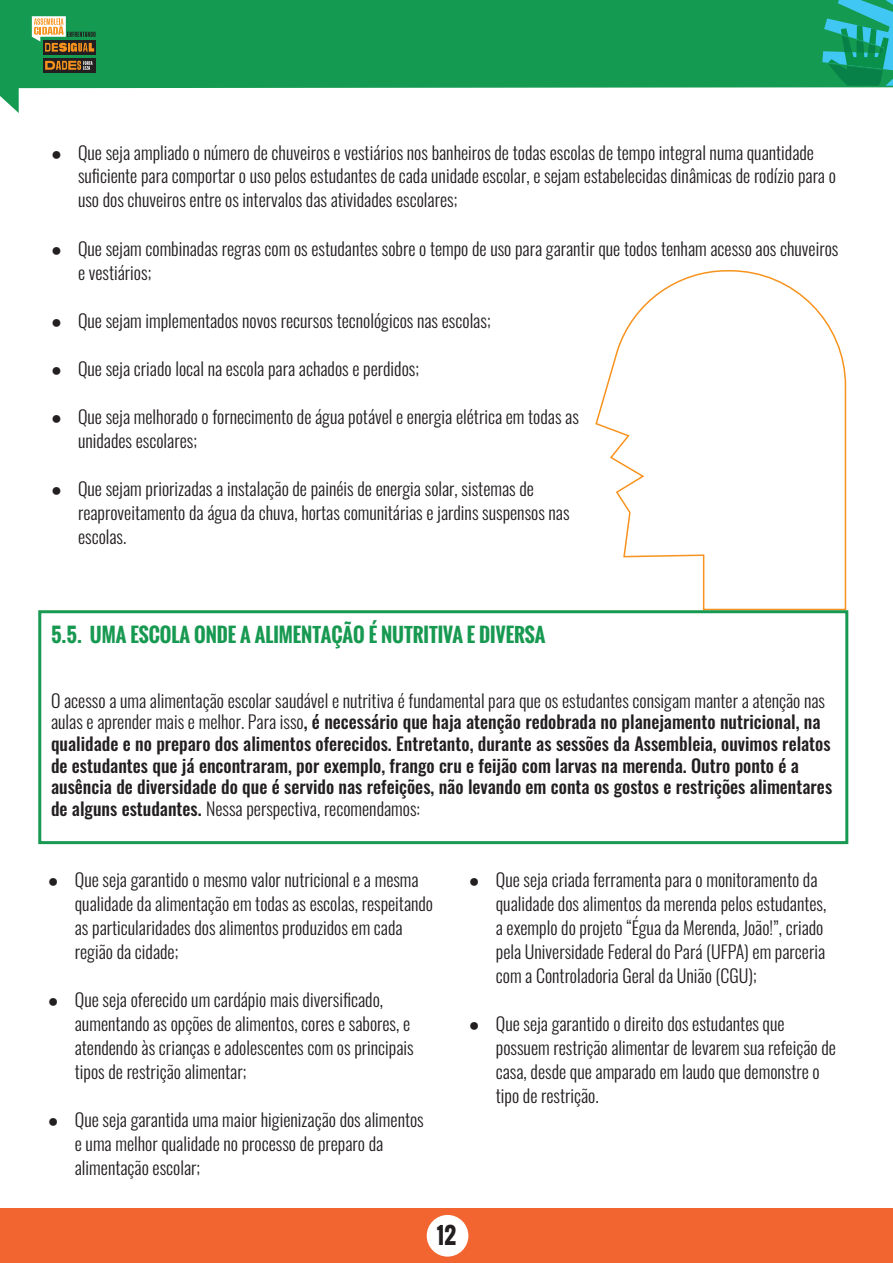
<style>
.page{position:relative;width:893px;height:1263px;background:#fff}
.page>*{position:absolute;margin:0;border:0;box-sizing:border-box;transform-origin:0 0}
.t1{font:700 22.5px "Oswald";color:#231f20}
.t2{font:700 19.5px "Oswald";color:#189951}
.t3{font:300 18px/24px "Oswald";color:#231f20}
.t4{font:500 18px/21.6px "Oswald";color:#231f20}
.s1{font-family:"Arial";font-weight:700}
.s2{font-weight:300}
</style>
<div class="page">
<svg style="left:0;top:0;width:822px;height:113px;fill:#159a51"></svg>
<svg style="left:822px;top:0;width:71px;height:88px;background:#1fa381"></svg>
<div style="left:43px;top:58px;width:53px;height:15px;background:#231f20"></div>
<div style="left:43px;top:40px;width:53px;height:15px;background:#231f20"></div>
<svg style="left:32px;top:16px;width:64px;height:36px"></svg>
<svg style="left:45px;top:61px;width:48px;height:9px"></svg>
<div style="left:0;top:1209px;width:893px;height:54px;background:#f26430"></div>
<div style="left:427px;top:1215px;width:41px;height:41px;background:#fff;border-radius:50%"></div>
<svg style="left:595px;top:270px;width:252px;height:340px"></svg>
<div style="left:38px;top:610px;width:810px;height:234px;border:3px solid #189951"></div>
<p class="t3" style="left:78px;top:138px;width:759px;text-indent:-27px"><span class="s1">●</span> Que seja ampliado o número de chuveiros e vestiários nos banheiros de todas escolas de tempo integral numa quantidade suficiente para comportar o uso pelos estudantes de cada unidade escolar, e sejam estabelecidas dinâmicas de rodízio para o uso dos chuveiros entre os intervalos das atividades escolares;</p>
<p class="t3" style="left:78px;top:234px;width:762px;text-indent:-27px"><span class="s1">●</span> Que sejam combinadas regras com os estudantes sobre o tempo de uso para garantir que todos tenham acesso aos chuveiros e vestiários;</p>
<p class="t3" style="left:51px;top:306px;width:441px"><span class="s1">●</span> Que sejam implementados novos recursos tecnológicos nas escolas;</p>
<p class="t3" style="left:51px;top:354px;width:370px"><span class="s1">●</span> Que seja criado local na escola para achados e perdidos;</p>
<p class="t3" style="left:78px;top:402px;width:502px;text-indent:-27px"><span class="s1">●</span> Que seja melhorado o fornecimento de água potável e energia elétrica em todas as unidades escolares;</p>
<p class="t3" style="left:78px;top:474px;width:493px;text-indent:-27px"><span class="s1">●</span> Que sejam priorizadas a instalação de painéis de energia solar, sistemas de reaproveitamento da água da chuva, hortas comunitárias e jardins suspensos nas escolas.</p>
<p class="t2" style="left:51px;top:620px;width:496px">5.5. UMA ESCOLA ONDE A ALIMENTAÇÃO É NUTRITIVA E DIVERSA</p>
<p class="t4" style="left:51px;top:691px;width:783px"><span class="s2">O acesso a uma alimentação escolar saudável e nutritiva é fundamental para que os estudantes consigam manter a atenção nas aulas e aprender mais e melhor. Para isso</span>, é necessário que haja atenção redobrada no planejamento nutricional, na qualidade e no preparo dos alimentos oferecidos. Entretanto, durante as sessões da Assembleia, ouvimos relatos de estudantes que já encontraram, por exemplo, frango cru e feijão com larvas na merenda. Outro ponto é a ausência de diversidade do que é servido nas refeições, não levando em conta os gostos e restrições alimentares de alguns estudantes. <span class="s2">Nessa perspectiva, recomendamos:</span></p>
<p class="t3" style="left:75px;top:866px;width:360px;text-indent:-27px"><span class="s1">●</span> Que seja garantido o mesmo valor nutricional e a mesma qualidade da alimentação em todas as escolas, respeitando as particularidades dos alimentos produzidos em cada região da cidade;</p>
<p class="t3" style="left:75px;top:986px;width:340px;text-indent:-27px"><span class="s1">●</span> Que seja oferecido um cardápio mais diversificado, aumentando as opções de alimentos, cores e sabores, e atendendo às crianças e adolescentes com os principais tipos de restrição alimentar;</p>
<p class="t3" style="left:75px;top:1106px;width:350px;text-indent:-27px"><span class="s1">●</span> Que seja garantida uma maior higienização dos alimentos e uma melhor qualidade no processo de preparo da alimentação escolar;</p>
<p class="t3" style="left:496px;top:866px;width:332px;text-indent:-27px"><span class="s1">●</span> Que seja criada ferramenta para o monitoramento da qualidade dos alimentos da merenda pelos estudantes, a exemplo do projeto “Égua da Merenda, João!”, criado pela Universidade Federal do Pará (UFPA) em parceria com a Controladoria Geral da União (CGU);</p>
<p class="t3" style="left:496px;top:1010px;width:342px;text-indent:-27px"><span class="s1">●</span> Que seja garantido o direito dos estudantes que possuem restrição alimentar de levarem sua refeição de casa, desde que amparado em laudo que demonstre o tipo de restrição.</p>
<p class="t1" style="left:437px;top:1219px;width:21px">12</p>
</div>
